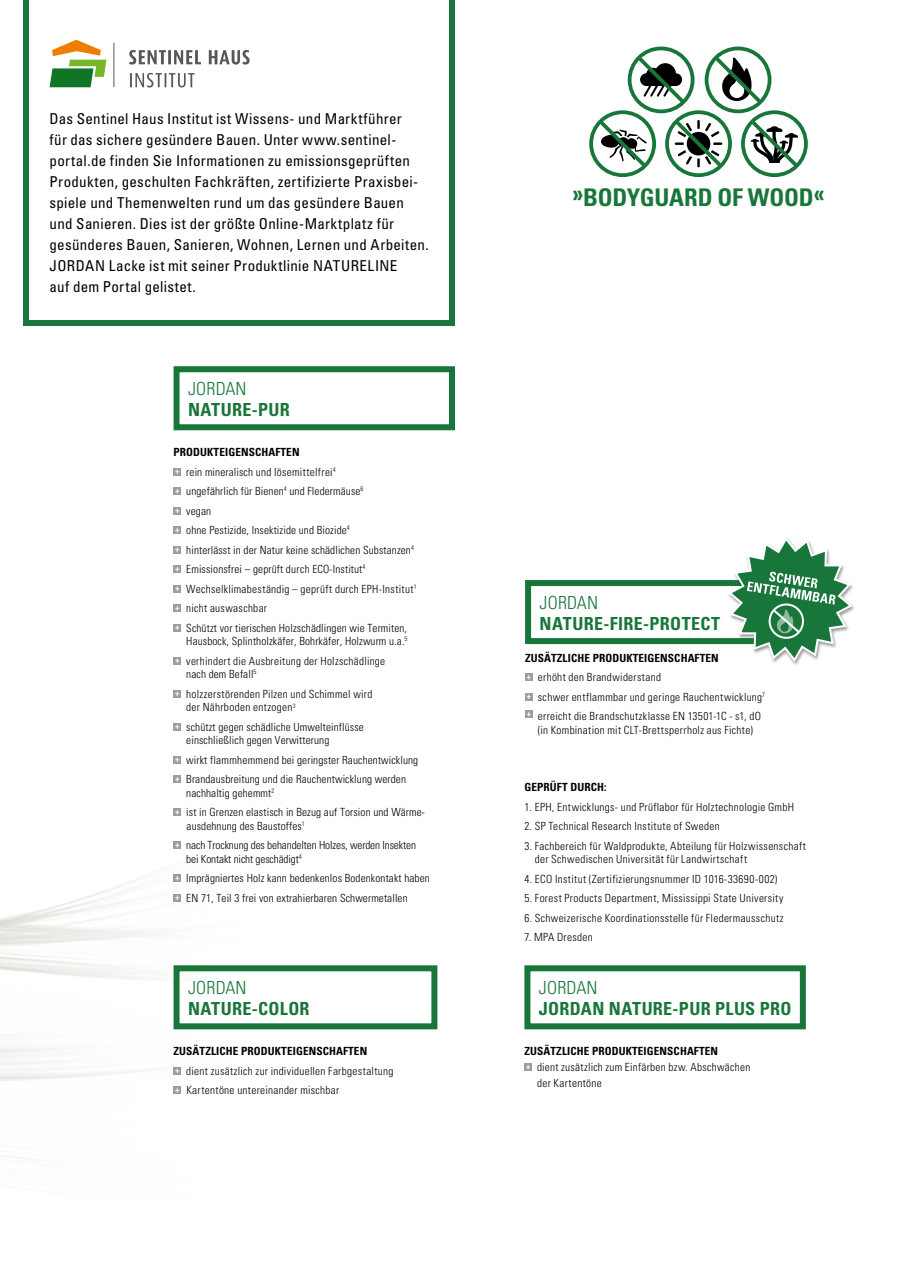
<style>
.page{position:relative;width:898px;height:1263px;background:#fff}
.page>*{position:absolute;margin:0;border:0;box-sizing:border-box;transform-origin:0 0}
.t1{font:700 condensed 24.3px "Univers";letter-spacing:-.01em;color:#19763a}
.t2{font:700 condensed 18px "Univers";letter-spacing:.02em;color:#19763a}
.t3{font:300 condensed 18px "Univers";letter-spacing:.01em;color:#19763a}
.t4{font:condensed 15px/21px "Univers";letter-spacing:.02em;color:#000}
.t5{font:300 condensed 11.25px/19.5px "Univers";letter-spacing:.015em;color:#000}
.t6{font:700 condensed 11.25px "Univers";letter-spacing:.01em;color:#000}
.t7{font:300 condensed 11.25px/19.5px "Univers";letter-spacing:-.01em;color:#000}
.s1{font-weight:700}
</style>
<div class="page">
<div style="left:173px;top:965px;width:264px;height:64px;border:6px solid #19763a"></div>
<div style="left:704px;top:47px;width:67px;height:66px;border:4px solid #19763a;border-radius:50%"></div>
<svg style="left:710px;top:52px;width:55px;height:55px"></svg>
<div style="left:627px;top:47px;width:67px;height:66px;border:4px solid #19763a;border-radius:50%"></div>
<svg style="left:633px;top:52px;width:55px;height:55px"></svg>
<div style="left:740px;top:110px;width:67px;height:67px;border:4px solid #19763a;border-radius:50%"></div>
<svg style="left:746px;top:116px;width:55px;height:55px"></svg>
<div style="left:589px;top:110px;width:66px;height:67px;border:4px solid #19763a;border-radius:50%"></div>
<svg style="left:594px;top:116px;width:55px;height:55px"></svg>
<div style="left:665px;top:110px;width:66px;height:67px;border:4px solid #19763a;border-radius:50%"></div>
<svg style="left:670px;top:116px;width:55px;height:55px"></svg>
<div style="left:173px;top:468px;width:8px;height:7px;background:#9d9d9c"></div>
<svg style="left:175px;top:470px;width:4px;height:4px"></svg>
<div style="left:173px;top:366px;width:282px;height:64px;border:6px solid #19763a"></div>
<div style="left:524px;top:1063px;width:7px;height:8px;background:#9d9d9c"></div>
<svg style="left:526px;top:1065px;width:4px;height:4px"></svg>
<div style="left:524px;top:965px;width:281px;height:64px;border:6px solid #19763a"></div>
<svg style="left:23px;top:1px;width:432px;height:325px"></svg>
<svg style="left:130px;top:73px;width:64px;height:15px"></svg>
<svg style="left:129px;top:50px;width:120px;height:15px"></svg>
<svg style="left:50px;top:40px;width:56px;height:47px"></svg>
<hr style="left:113px;top:43px;width:1px;height:44px;background:#575756">
<div style="left:525px;top:580px;width:263px;height:64px;border:6px solid #19763a"></div>
<svg style="left:525px;top:673px;width:7px;height:8px"></svg>
<svg style="left:526px;top:675px;width:4px;height:4px"></svg>
<svg style="left:525px;top:693px;width:7px;height:7px"></svg>
<svg style="left:526px;top:695px;width:4px;height:4px"></svg>
<svg style="left:525px;top:711px;width:7px;height:7px"></svg>
<svg style="left:526px;top:712px;width:4px;height:4px"></svg>
<svg style="left:726px;top:538px;width:128px;height:125px"></svg>
<img style="left:1px;top:487px;width:292px;height:672px">
<p class="t4" style="left:50px;top:108px;width:381px">Das Sentinel Haus Institut ist Wissens- und Marktführer<br>für das sichere gesündere Bauen. Unter www.sentinel&shy;portal.de finden Sie Informationen zu emissionsgeprüften Produkten, geschulten Fachkräften, zertifizierte Praxisbei&shy;spiele und Themenwelten rund um das gesündere Bauen und Sanieren. Dies ist der größte Online-Marktplatz für gesünderes Bauen, Sanieren, Wohnen, Lernen und Arbeiten.<br>JORDAN Lacke ist mit seiner Produktlinie NATURELINE<br>auf dem Portal gelistet.</p>
<h2 class="t3" style="left:188px;top:378px;width:60px">JORDAN</h2>
<h2 class="t2" style="left:188px;top:398px;width:103px">NATURE-PUR</h2>
<p class="t5" style="left:186px;top:442px;width:232px;text-indent:-13px"><span class="s1">PRODUKTEIGENSCHAFTEN<br></span>rein mineralisch und lösemittelfrei<sup>4<br></sup>ungefährlich für Bienen<sup>4</sup> und Fledermäuse<sup>6<br></sup>vegan<br>ohne Pestizide, Insektizide und Biozide<sup>4<br></sup>hinterlässt in der Natur keine schädlichen Substanzen<sup>4<br></sup>Emissionsfrei – geprüft durch ECO-Institut<sup>4<br></sup>Wechselklimabeständig – geprüft durch EPH-Institut<sup>1 </sup>nicht auswaschbar<br>Schützt vor tierischen Holzschädlingen wie Termiten,</p>
<p class="t5" style="left:186px;top:631px;width:223px">Hausbock, Splintholzkäfer, Bohrkäfer, Holzwurm u.a.<sup>5 </sup>verhindert die Ausbreitung der Holzschädlinge</p>
<p class="t5" style="left:186px;top:664px;width:187px">nach dem Befall<sup>5<br></sup>holzzerstörenden Pilzen und Schimmel wird</p>
<p class="t5" style="left:186px;top:697px;width:179px">der Nährboden entzogen<sup>3<br></sup>schützt gegen schädliche Umwelteinflüsse</p>
<p class="t5" style="left:186px;top:730px;width:233px">einschließlich gegen Verwitterung<br>wirkt flammhemmend bei geringster Rauchentwicklung<br>Brandausbreitung und die Rauchentwicklung werden</p>
<p class="t5" style="left:186px;top:783px;width:240px">nachhaltig gehemmt<sup>2<br></sup>ist in Grenzen elastisch in Bezug auf Torsion und Wärme-</p>
<p class="t7" style="left:186px;top:816px;width:231px">ausdehnung des Baustoffes<sup>1<br></sup>nach Trocknung des behandelten Holzes, werden Insekten</p>
<p class="t5" style="left:186px;top:849px;width:245px">bei Kontakt nicht geschädigt<sup>4<br></sup>Imprägniertes Holz kann bedenkenlos Bodenkontakt haben<br>EN 71, Teil 3 frei von extrahierbaren Schwermetallen</p>
<h2 class="t3" style="left:188px;top:977px;width:60px">JORDAN</h2>
<h2 class="t2" style="left:188px;top:997px;width:123px">NATURE-COLOR</h2>
<p class="t6" style="left:173px;top:1044px;width:195px">ZUSÄTZLICHE PRODUKTEIGENSCHAFTEN</p>
<p class="t5" style="left:186px;top:1061px;width:208px">dient zusätzlich zur individuellen Farbgestaltung<br>Kartentöne untereinander mischbar</p>
<h1 class="t1" style="left:572px;top:183px;width:253px">»BODYGUARD OF WOOD«</h1>
<h2 class="t3" style="left:539px;top:591px;width:60px">JORDAN</h2>
<h2 class="t2" style="left:539px;top:612px;width:182px">NATURE-FIRE-PROTECT</h2>
<p class="t6" style="left:525px;top:651px;width:195px">ZUSÄTZLICHE PRODUKTEIGENSCHAFTEN</p>
<p class="t5" style="left:537px;top:667px;width:229px">erhöht den Brandwiderstand<br>schwer entflammbar und geringe Rauchentwicklung<sup>7 </sup>erreicht die Brandschutzklasse EN 13501-1C - s1, dO</p>
<p class="t5" style="left:537px;top:720px;width:216px">(in Kombination mit CLT-Brettsperrholz aus Fichte)</p>
<p class="t6" style="left:524px;top:780px;width:84px">GEPRÜFT DURCH:</p>
<p class="t5" style="left:524px;top:797px;width:271px">1. EPH, Entwicklungs- und Prüflabor für Holztechnologie GmbH</p>
<p class="t5" style="left:524px;top:816px;width:197px">2. SP Technical Research Institute of Sweden</p>
<p class="t5" style="left:534px;top:839px;width:272px;line-height:13.5px;text-indent:-10px">3. Fachbereich für Waldprodukte, Abteilung für Holzwissenschaft der Schwedischen Universität für Landwirtschaft</p>
<p class="t5" style="left:524px;top:869px;width:254px">4. ECO Institut (Zertifizierungsnummer ID 1016-33690-002)</p>
<p class="t5" style="left:524px;top:888px;width:260px">5. Forest Products Department, Mississippi State University</p>
<p class="t5" style="left:524px;top:908px;width:260px">6. Schweizerische Koordinationsstelle für Fledermausschutz</p>
<p class="t5" style="left:524px;top:927px;width:70px">7. MPA Dresden</p>
<h2 class="t3" style="left:538px;top:977px;width:60px">JORDAN</h2>
<h2 class="t2" style="left:538px;top:997px;width:254px">JORDAN NATURE-PUR PLUS PRO</h2>
<p class="t6" style="left:524px;top:1044px;width:195px">ZUSÄTZLICHE PRODUKTEIGENSCHAFTEN</p>
<p class="t5" style="left:537px;top:1059px;width:214px;line-height:15.8px">dient zusätzlich zum Einfärben bzw. Abschwächen der Kartentöne</p>
</div>
